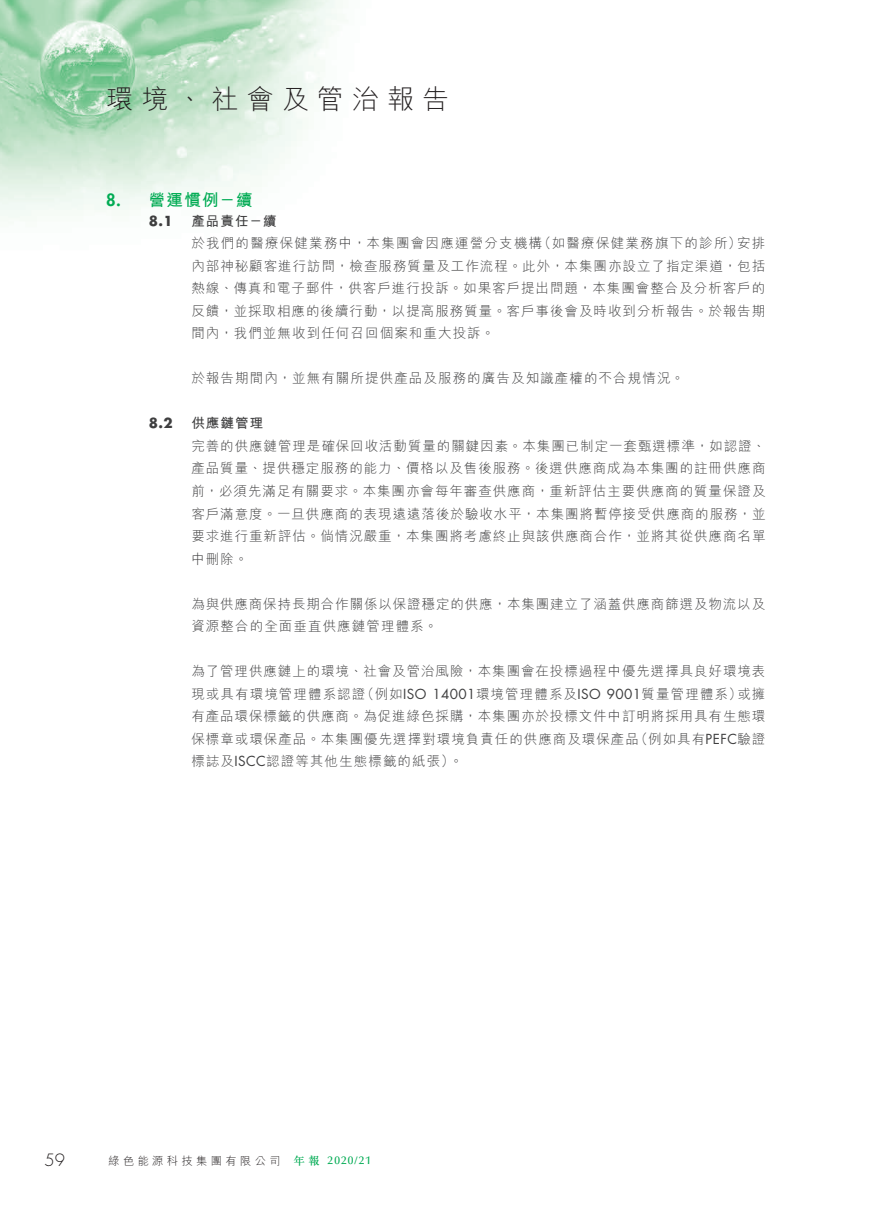
<style>
.page{position:relative;width:893px;height:1212px;background:#fff}
.page>*{position:absolute;margin:0;border:0;box-sizing:border-box;transform-origin:0 0}
.t1{font:300 27px "M Hei HK";letter-spacing:.3em;color:#231f20}
.t2{font:700 16.5px "M Hei HK";color:#00ab53}
.t3{font:300 16.5px "Futura Std";color:#231f20}
.t4{font:800 16.5px "Futura Std";color:#00ab53}
.t5{font:300 13.5px/22.5px "M Hei HK";letter-spacing:.075em;color:#3e3e3f}
.t6{font:700 13.5px "M Hei HK";letter-spacing:.085em;color:#3e3e3f}
.t7{font:700 13.5px "Futura Std";color:#3e3e3f}
.t8{font:300 11.25px "M Hei HK";letter-spacing:.3em;color:#231f20}
.t9{font:500 11.25px "Optima LT Std";letter-spacing:.1em;color:#00ab53}
.t10{font:500 11.25px "M Sung HK";color:#00ab53}
.s1{font-family:"Futura Std";font-weight:400}
</style>
<div class="page">
<img style="left:0;top:0;width:337px;height:218px">
<h1 class="t1" style="left:106px;top:80px;width:344px">環境、社會及管治報告</h1>
<p class="t4" style="left:106px;top:190px;width:16px">8.</p>
<p class="t2" style="left:149px;top:188px;width:105px">營運慣例－續</p>
<p class="t7" style="left:149px;top:212px;width:26px">8.1</p>
<p class="t7" style="left:149px;top:414px;width:26px">8.2</p>
<p class="t6" style="left:191px;top:211px;width:87px">產品責任－續</p>
<p class="t5" style="left:538px;top:232px;width:205px">（如醫療保健業務旗下的診所）</p>
<p class="t5" style="left:191px;top:232px;width:575px">於我們的醫療保健業務中，本集團會因應運營分支機構<br>內部神秘顧客進行訪問，檢查服務質量及工作流程。此外，本集團亦設立了指定渠道，包括熱線、傳真和電子郵件，供客戶進行投訴。如果客戶提出問題，本集團會整合及分析客戶的反饋，並採取相應的後續行動，以提高服務質量。客戶事後會及時收到分析報告。於報告期間內，我們並無收到任何召回個案和重大投訴。</p>
<p class="t5" style="left:191px;top:367px;width:495px">於報告期間內，並無有關所提供產品及服務的廣告及知識產權的不合規情況。</p>
<p class="t6" style="left:191px;top:414px;width:74px">供應鏈管理</p>
<p class="t5" style="left:737px;top:232px;width:30px">安排</p>
<p class="t5" style="left:191px;top:434px;width:576px;text-align:justify">完善的供應鏈管理是確保回收活動質量的關鍵因素。本集團已制定一套甄選標準，如認證、產品質量、提供穩定服務的能力、價格以及售後服務。後選供應商成為本集團的註冊供應商前，必須先滿足有關要求。本集團亦會每年審查供應商，重新評估主要供應商的質量保證及客戶滿意度。一旦供應商的表現遠遠落後於驗收水平，本集團將暫停接受供應商的服務，並要求進行重新評估。倘情況嚴重，本集團將考慮終止與該供應商合作，並將其從供應商名單中刪除。</p>
<p class="t5" style="left:191px;top:592px;width:575px">為與供應商保持長期合作關係以保證穩定的供應，本集團建立了涵蓋供應商篩選及物流以及資源整合的全面垂直供應鏈管理體系。</p>
<p class="t5" style="left:191px;top:659px;width:576px;text-align:right">為了管理供應鏈上的環境、社會及管治風險，本集團會在投標過程中優先選擇具良好環境表或擁</p>
<p class="t5" style="left:361px;top:682px;width:383px">（例如<span class="s1">ISO 14001</span>環境管理體系及<span class="s1">ISO 9001</span>質量管理體系）</p>
<p class="t5" style="left:191px;top:682px;width:176px">現或具有環境管理體系認證</p>
<p class="t5" style="left:191px;top:704px;width:576px">有產品環保標籤的供應商。為促進綠色採購，本集團亦於投標文件中訂明將採用具有生態環</p>
<p class="t5" style="left:634px;top:727px;width:133px">（例如具有<span class="s1">PEFC</span>驗證</p>
<p class="t5" style="left:450px;top:727px;width:191px;text-indent:-258px">保標章或環保產品。本集團優先選擇對環境負責任的供應商及環保產品。</p>
<p class="t5" style="left:191px;top:749px;width:264px">標誌及<span class="s1">ISCC</span>認證等其他生態標籤的紙張(</p>
<p class="t3" style="left:44px;top:1150px;width:22px">59</p>
<p class="t8" style="left:108px;top:1153px;width:174px">綠色能源科技集團有限公司</p>
<p class="t10" style="left:294px;top:1153px;width:27px">年報</p>
<p class="t9" style="left:328px;top:1154px;width:45px">2020/21</p>
</div>
